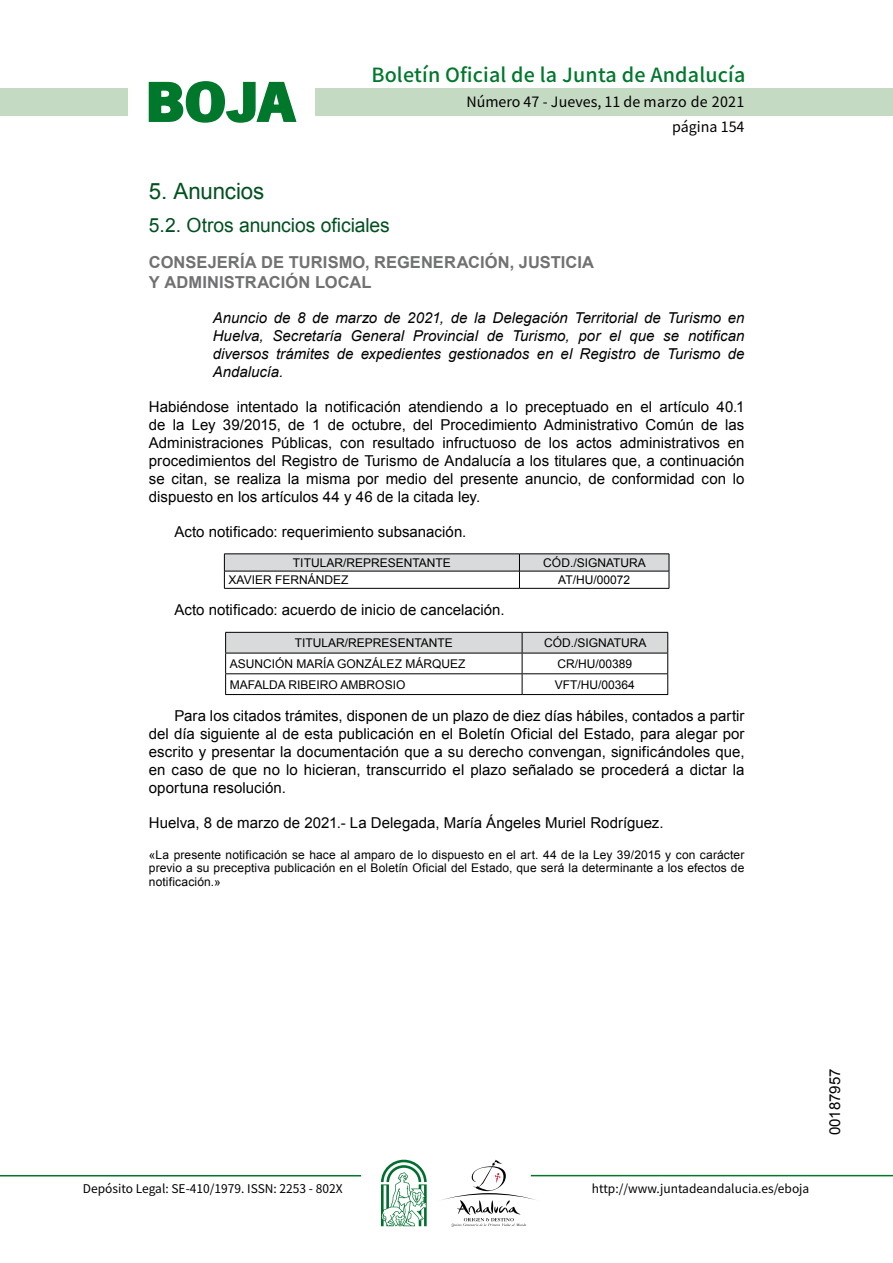
<style>
.page{position:relative;width:893px;height:1263px;background:#fff}
.page>*{position:absolute;margin:0;border:0;box-sizing:border-box;transform-origin:0 0}
.t1{font:700 57.75px "News Got T";color:#00782c;scale:1.14 1}
.t2{font:22.5px "Arial";letter-spacing:-.005em;color:#00501f}
.t3{font:500 19.5px "Noto Sans HK";letter-spacing:.01em;color:#00782c}
.t4{font:19.5px "Arial";letter-spacing:-.005em;color:#00501f}
.t5{font:700 16.5px/19.5px "Arial";letter-spacing:.005em;color:#707173}
.t6{font:15px/18px "Arial";color:#000;text-align:justify}
.t7{font:italic 15px/18px "Arial";color:#000;text-align:justify}
.t8{font:14.25px/24.5px "Noto Sans HK";color:#000;text-align:right}
.t9{font:12px/13.5px "Arial";color:#000;text-align:justify}
.t10{font:12px "Noto Sans HK";color:#000}
</style>
<div class="page">
<div style="left:315px;top:88px;width:577px;height:28px;background:#c5dac3"></div>
<div style="left:0;top:88px;width:128px;height:28px;background:#c5dac3"></div>
<hr style="left:0;top:1175px;width:361px;height:2px;background:#00782c">
<hr style="left:531px;top:1175px;width:361px;height:1px;background:#00782c">
<svg style="left:148px;top:81px;width:149px;height:42px"></svg>
<svg style="left:442px;top:1160px;width:100px;height:67px"></svg>
<svg style="left:381px;top:1160px;width:45px;height:66px"></svg>
<svg style="left:224px;top:554px;width:445px;height:34px"></svg>
<hr style="left:224px;top:588px;width:295px;height:1px;background:#000">
<hr style="left:519px;top:588px;width:150px;height:1px;background:#000">
<svg style="left:225px;top:632px;width:443px;height:62px"></svg>
<hr style="left:225px;top:694px;width:297px;height:1px;background:#000">
<hr style="left:522px;top:694px;width:146px;height:1px;background:#000">
<h1 class="t1" style="left:145px;top:68px;width:133px">BOJA</h1>
<h3 class="t3" style="left:371px;top:64px;width:375px">Boletín Oficial de la Junta de Andalucía</h3>
<p class="t8" style="left:466px;top:90px;width:279px">Número 47 - Jueves, 11 de marzo de 2021 página 154</p>
<h2 class="t2" style="left:149px;top:177px;width:117px">5. Anuncios</h2>
<h3 class="t4" style="left:149px;top:212px;width:242px">5.2. Otros anuncios oficiales</h3>
<p class="t5" style="left:149px;top:253px;width:447px">CONSEJERÍA DE TURISMO, REGENERACIÓN, JUSTICIA<br>Y ADMINISTRACIÓN LOCAL</p>
<p class="t7" style="left:213px;top:309px;width:533px">Anuncio de 8 de marzo de 2021, de la Delegación Territorial de Turismo en Huelva, Secretaría General Provincial de Turismo, por el que se notifican diversos trámites de expedientes gestionados en el Registro de Turismo de Andalucía.</p>
<p class="t6" style="left:149px;top:398px;width:597px">Habiéndose intentado la notificación atendiendo a lo preceptuado en el artículo 40.1 de la Ley 39/2015, de 1 de octubre, del Procedimiento Administrativo Común de las Administraciones Públicas, con resultado infructuoso de los actos administrativos en procedimientos del Registro de Turismo de Andalucía a los titulares que, a continuación se citan, se realiza la misma por medio del presente anuncio, de conformidad con lo dispuesto en los artículos 44 y 46 de la citada ley.</p>
<p class="t6" style="left:174px;top:523px;width:293px">Acto notificado: requerimiento subsanación.</p>
<p class="t9" style="left:293px;top:556px;width:159px">TITULAR/REPRESENTANTE</p>
<p class="t9" style="left:543px;top:556px;width:104px">CÓD./SIGNATURA</p>
<p class="t9" style="left:229px;top:573px;width:121px">XAVIER FERNÁNDEZ</p>
<p class="t9" style="left:558px;top:573px;width:73px">AT/HU/00072</p>
<p class="t6" style="left:174px;top:601px;width:332px">Acto notificado: acuerdo de inicio de cancelación.</p>
<p class="t9" style="left:295px;top:636px;width:159px">TITULAR/REPRESENTANTE</p>
<p class="t9" style="left:544px;top:636px;width:104px">CÓD./SIGNATURA</p>
<p class="t9" style="left:230px;top:657px;width:237px">ASUNCIÓN MARÍA GONZÁLEZ MÁRQUEZ</p>
<p class="t9" style="left:557px;top:657px;width:76px">CR/HU/00389</p>
<p class="t9" style="left:230px;top:678px;width:177px">MAFALDA RIBEIRO AMBROSIO</p>
<p class="t9" style="left:555px;top:678px;width:82px">VFT/HU/00364</p>
<p class="t6" style="left:149px;top:707px;width:597px;text-indent:26px">Para los citados trámites, disponen de un plazo de diez días hábiles, contados a partir del día siguiente al de esta publicación en el Boletín Oficial del Estado, para alegar por escrito y presentar la documentación que a su derecho convengan, significándoles que, en caso de que no lo hicieran, transcurrido el plazo señalado se procederá a dictar la oportuna resolución.</p>
<p class="t6" style="left:149px;top:814px;width:516px">Huelva, 8 de marzo de 2021.- La Delegada, María Ángeles Muriel Rodríguez.</p>
<p class="t9" style="left:149px;top:848px;width:597px">«La presente notificación se hace al amparo de lo dispuesto en el art. 44 de la Ley 39/2015 y con carácter previo a su preceptiva publicación en el Boletín Oficial del Estado, que será la determinante a los efectos de notificación.»</p>
<p class="t10" style="left:83px;top:1181px;width:261px">Depósito Legal: SE-410/1979. ISSN: 2253 - 802X</p>
<p class="t10" style="left:592px;top:1181px;width:219px">http://www.juntadeandalucia.es/eboja</p>
<p class="t6" style="left:826px;top:1135px;width:68px;rotate:-90deg">00187957</p>
</div>
